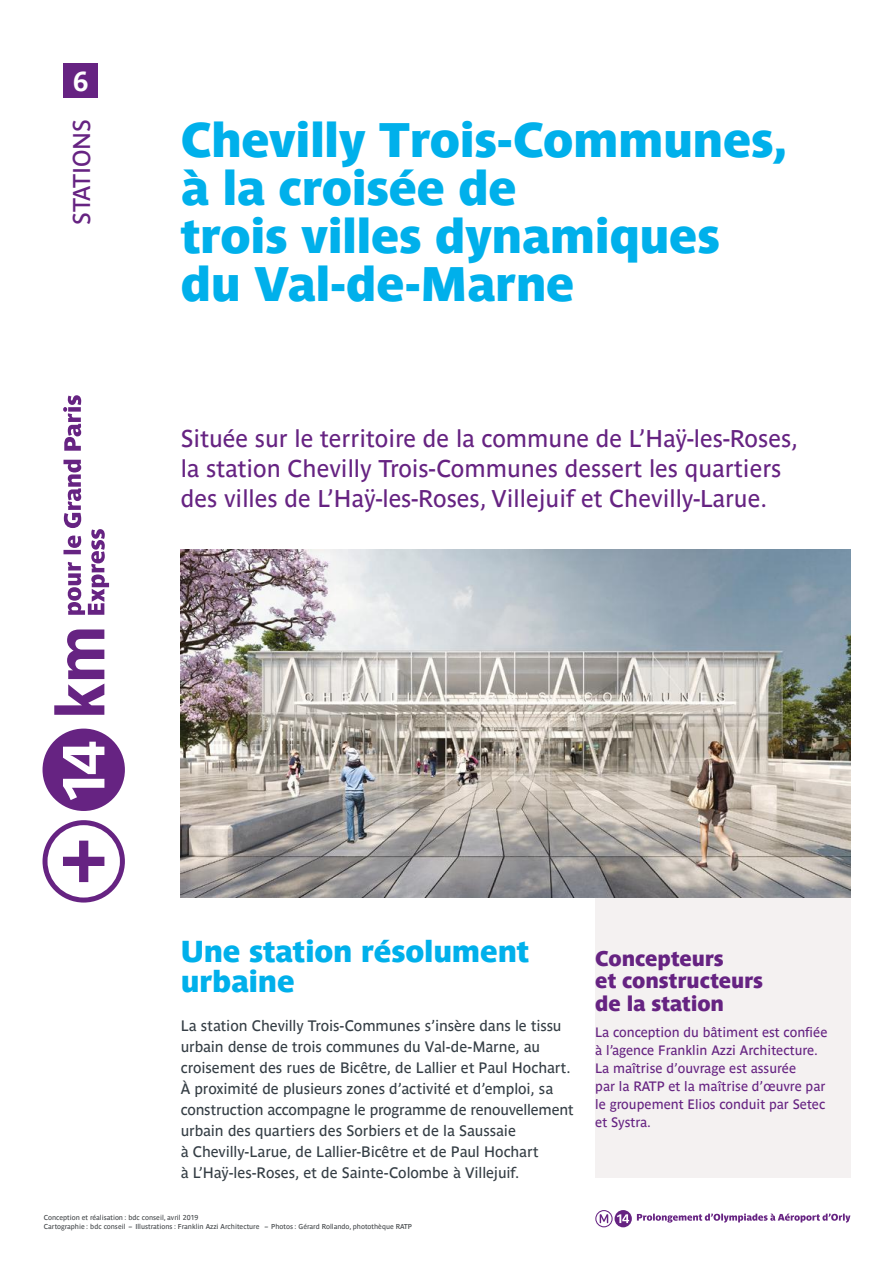
<style>
.page{position:relative;width:893px;height:1263px;background:#fff}
.page>*{position:absolute;margin:0;border:0;box-sizing:border-box;transform-origin:0 0}
.t1{font:48px/48px "Parisine Sombre";letter-spacing:-.015em;color:#00b0eb}
.t2{font:30px/30px "Parisine Sombre";letter-spacing:-.005em;color:#00b0eb}
.t3{font:700 27px "Parisine";color:#fff}
.t4{font:24px/30px "Parisine";color:#662382}
.t5{font:21px/22.5px "Parisine Sombre";letter-spacing:-.005em;color:#662382}
.t6{font:15px/21px "Parisine";letter-spacing:-.005em;color:#353e45}
.t7{font:13.5px/18px "Parisine";color:#662382}
.t8{font:7.05px/8.4px "Parisine";color:#404447}
</style>
<div class="page">
<svg style="left:595px;top:1210px;width:255px;height:17px"></svg>
<img style="left:181px;top:549px;width:669px;height:348px">
<div style="left:595px;top:898px;width:255px;height:280px;background:#f4f1f1"></div>
<div style="left:64px;top:64px;width:34px;height:34px;background:#662382"></div>
<svg style="left:43px;top:728px;width:82px;height:83px"></svg>
<svg style="left:54px;top:629px;width:50px;height:86px"></svg>
<svg style="left:43px;top:820px;width:82px;height:82px"></svg>
<svg style="left:63px;top:395px;width:46px;height:220px"></svg>
<h3 class="t3" style="left:73px;top:66px;width:17px">6</h3>
<h3 class="t4" style="left:67px;top:225px;width:107px;rotate:-90deg">STATIONS</h3>
<h1 class="t1" style="left:181px;top:115px;width:607px">Chevilly Trois-Communes, à la croisée de<br>trois villes dynamiques du Val-de-Marne</h1>
<h3 class="t4" style="left:181px;top:423px;width:619px">Située sur le territoire de la commune de L’Haÿ-les-Roses, la station Chevilly Trois-Communes dessert les quartiers des villes de L’Haÿ-les-Roses, Villejuif et Chevilly-Larue.</h3>
<h2 class="t2" style="left:181px;top:936px;width:350px">Une station résolument urbaine</h2>
<p class="t6" style="left:181px;top:1015px;width:394px">La station Chevilly Trois-Communes s’insère dans le tissu urbain dense de trois communes du Val-de-Marne, au croisement des rues de Bicêtre, de Lallier et Paul Hochart.<br>À proximité de plusieurs zones d’activité et d’emploi, sa construction accompagne le programme de renouvellement urbain des quartiers des Sorbiers et de la Saussaie<br>à Chevilly-Larue, de Lallier-Bicêtre et de Paul Hochart<br>à L’Haÿ-les-Roses, et de Sainte-Colombe à Villejuif.</p>
<h3 class="t5" style="left:595px;top:947px;width:169px">Concepteurs<br>et constructeurs de la station</h3>
<p class="t7" style="left:595px;top:1023px;width:234px">La conception du bâtiment est confiée à l’agence Franklin Azzi Architecture.<br>La maîtrise d’ouvrage est assurée<br>par la RATP et la maîtrise d’œuvre par le groupement Elios conduit par Setec et Systra.</p>
<p class="t8" style="left:44px;top:1214px;width:370px">Conception et réalisation : bdc conseil, avril 2019<br>Cartographie : bdc conseil – Illustrations : Franklin Azzi Architecture – Photos : Gérard Rollando, photothèque RATP</p>
</div>
